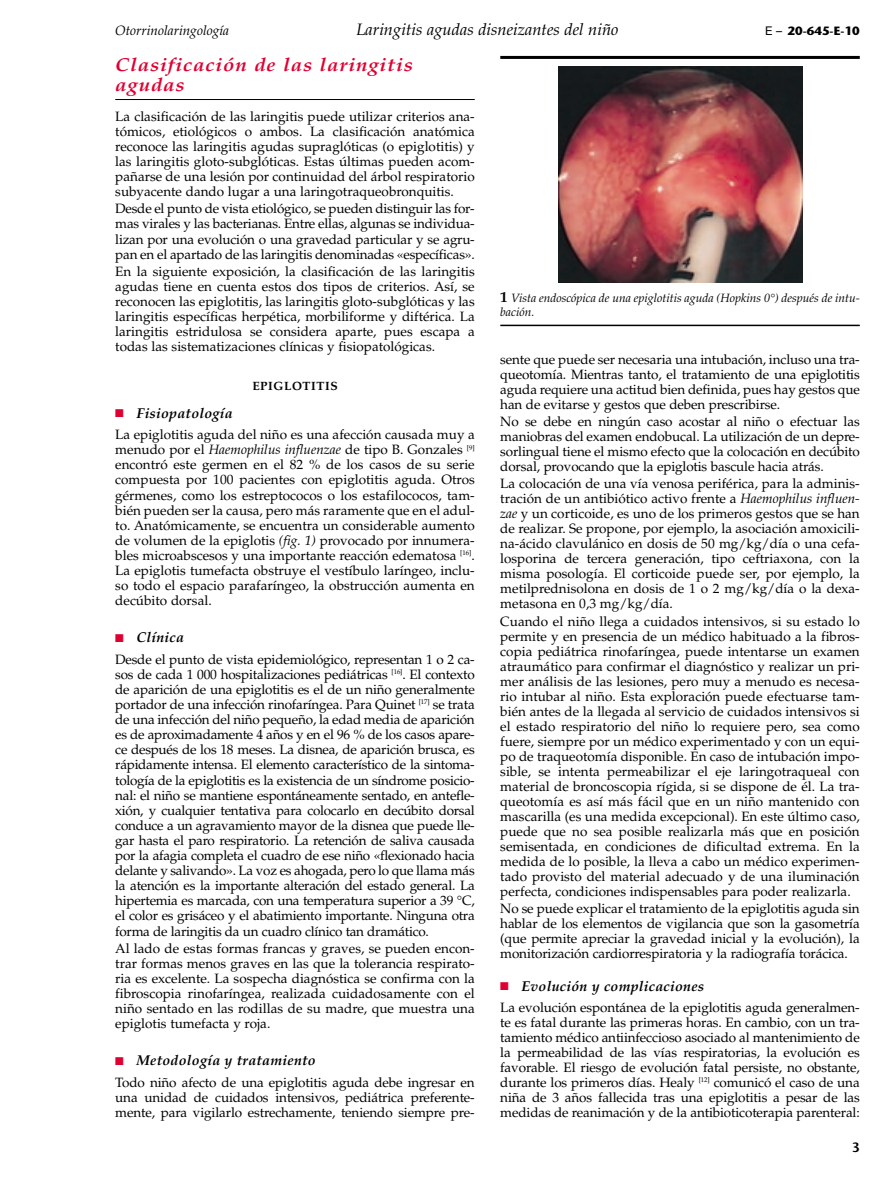
<style>
.page{position:relative;width:893px;height:1178px;background:#fff}
.page>*{position:absolute;margin:0;border:0;box-sizing:border-box;transform-origin:0 0}
.t1{font:18.75px/19.6px "Palatino Bold Italic Os F";letter-spacing:.04em;color:#df0031;scale:1.1 1}
.t2{font:italic 16.5px "Palatino";color:#000}
.t3{font:italic 700 14.25px "Palatino";letter-spacing:.015em;color:#000}
.t4{font:13.5px/15.1px "Palatino";letter-spacing:-.01em;color:#000;text-align:justify}
.t5{font:italic 13.5px "Palatino";color:#000}
.t6{font:600 13.5px "Stone Sans";color:#000}
.t7{font:italic 12px/13.5px "Palatino";color:#000}
.t8{font:700 12px "Stone Sans";color:#000}
.t9{font:700 12px "Palatino";letter-spacing:.05em;color:#000}
.s1{font-family:"Helvetica Neue";font-weight:400}
.s2{color:#df0031}
.s3{font-style:italic}
.s4{font-weight:700;font-style:normal;font-size:15px}
</style>
<div class="page">
<hr style="left:115px;top:99px;width:360px;height:1px;background:#000">
<img style="left:558px;top:66px;width:244px;height:217px">
<hr style="left:500px;top:56px;width:359px;height:3px;background:#000">
<hr style="left:500px;top:325px;width:359px;height:1px;background:#000">
<p class="t5" style="left:115px;top:25px;width:115px">Otorrinolaringología</p>
<p class="t2" style="left:356px;top:23px;width:263px">Laringitis agudas disneizantes del niño</p>
<p class="t8" style="left:765px;top:26px;width:96px"><span class="s1">E –</span> 20-645-E-10</p>
<h1 class="t1" style="left:115px;top:57px;width:272px">Clasificación de las laringitis agudas</h1>
<p class="t4" style="left:115px;top:110px;width:361px">La clasificación de las laringitis puede utilizar criterios ana&shy;tómicos, etiológicos o ambos. La clasificación anatómica reconoce las laringitis agudas supraglóticas (o epiglotitis) y las laringitis gloto-subglóticas. Estas últimas pueden acom&shy;pañarse de una lesión por continuidad del árbol respiratorio subyacente dando lugar a una laringotraqueobronquitis.</p>
<p class="t4" style="left:115px;top:203px;width:361px">Desde el punto de vista etiológico, se pueden distinguir las for&shy;mas virales y las bacterianas. Entre ellas, algunas se individua&shy;lizan por una evolución o una gravedad particular y se agru&shy;pan en el apartado de las laringitis denominadas «específicas».</p>
<p class="t4" style="left:115px;top:265px;width:361px">En la siguiente exposición, la clasificación de las laringitis agudas tiene en cuenta estos dos tipos de criterios. Así, se reconocen las epiglotitis, las laringitis gloto-subglóticas y las laringitis específicas herpética, morbiliforme y diftérica. La laringitis estridulosa se considera aparte, pues escapa a todas las sistematizaciones clínicas y fisiopatológicas.</p>
<p class="t9" style="left:252px;top:381px;width:87px">EPIGLOTITIS</p>
<p class="t3" style="left:115px;top:407px;width:119px"><span class="s2">■</span> Fisiopatología</p>
<p class="t4" style="left:115px;top:428px;width:361px">La epiglotitis aguda del niño es una afección causada muy a menudo por el <span class="s3">Haemophilus influenzae</span> de tipo B. Gonzales <sup>[9] </sup>encontró este germen en el 82 % de los casos de su serie compuesta por 100 pacientes con epiglotitis aguda. Otros gérmenes, como los estreptococos o los estafilococos, tam&shy;bién pueden ser la causa, pero más raramente que en el adul&shy;to. Anatómicamente, se encuentra un considerable aumento de volumen de la epiglotis <span class="s3">(fig. 1)</span> provocado por innumera&shy;bles microabscesos y una importante reacción edematosa <sup>[16]</sup>.<br>La epiglotis tumefacta obstruye el vestíbulo laríngeo, inclu&shy;so todo el espacio parafaríngeo, la obstrucción aumenta en decúbito dorsal.</p>
<p class="t3" style="left:115px;top:632px;width:70px"><span class="s2">■</span> Clínica</p>
<p class="t4" style="left:115px;top:653px;width:361px">Desde el punto de vista epidemiológico, representan 1 o 2 ca&shy;sos de cada 1 000 hospitalizaciones pediátricas <sup>[16]</sup>. El contexto de aparición de una epiglotitis es el de un niño generalmente portador de una infección rinofaríngea. Para Quinet <sup>[17]</sup> se trata de una infección del niño pequeño, la edad media de aparición es de aproximadamente 4 años y en el 96 % de los casos apare&shy;ce después de los 18 meses. La disnea, de aparición brusca, es rápidamente intensa. El elemento característico de la sintoma&shy;tología de la epiglotitis es la existencia de un síndrome posicio&shy;nal: el niño se mantiene espontáneamente sentado, en antefle&shy;xión, y cualquier tentativa para colocarlo en decúbito dorsal conduce a un agravamiento mayor de la disnea que puede lle&shy;gar hasta el paro respiratorio. La retención de saliva causada por la afagia completa el cuadro de ese niño «flexionado hacia delante y salivando». La voz es ahogada, pero lo que llama más la atención es la importante alteración del estado general. La hipertemia es marcada, con una temperatura superior a 39 °C, el color es grisáceo y el abatimiento importante. Ninguna otra forma de laringitis da un cuadro clínico tan dramático.</p>
<p class="t4" style="left:115px;top:942px;width:361px">Al lado de estas formas francas y graves, se pueden encon&shy;trar formas menos graves en las que la tolerancia respirato&shy;ria es excelente. La sospecha diagnóstica se confirma con la fibroscopia rinofaríngea, realizada cuidadosamente con el niño sentado en las rodillas de su madre, que muestra una epiglotis tumefacta y roja.</p>
<p class="t3" style="left:115px;top:1055px;width:202px"><span class="s2">■</span> Metodología y tratamiento</p>
<p class="t4" style="left:115px;top:1076px;width:361px">Todo niño afecto de una epiglotitis aguda debe ingresar en una unidad de cuidados intensivos, pediátrica preferente&shy;mente, para vigilarlo estrechamente, teniendo siempre pre-</p>
<p class="t7" style="left:500px;top:293px;width:361px"><span class="s4">1</span> Vista endoscópica de una epiglotitis aguda (Hopkins 0°) después de intu&shy;bación.</p>
<p class="t4" style="left:500px;top:353px;width:361px">sente que puede ser necesaria una intubación, incluso una tra&shy;queotomía. Mientras tanto, el tratamiento de una epiglotitis aguda requiere una actitud bien definida, pues hay gestos que han de evitarse y gestos que deben prescribirse.</p>
<p class="t4" style="left:500px;top:416px;width:361px">No se debe en ningún caso acostar al niño o efectuar las maniobras del examen endobucal. La utilización de un depre&shy;sorlingual tiene el mismo efecto que la colocación en decúbito dorsal, provocando que la epiglotis bascule hacia atrás.</p>
<p class="t4" style="left:500px;top:478px;width:361px">La colocación de una vía venosa periférica, para la adminis&shy;tración de un antibiótico activo frente a <span class="s3">Haemophilus influen&shy;zae</span> y un corticoide, es uno de los primeros gestos que se han de realizar. Se propone, por ejemplo, la asociación amoxicili&shy;na-ácido clavulánico en dosis de 50 mg/kg/día o una cefa&shy;losporina de tercera generación, tipo ceftriaxona, con la misma posología. El corticoide puede ser, por ejemplo, la metilprednisolona en dosis de 1 o 2 mg/kg/día o la dexa&shy;metasona en 0,3 mg/kg/día.</p>
<p class="t4" style="left:500px;top:615px;width:361px">Cuando el niño llega a cuidados intensivos, si su estado lo permite y en presencia de un médico habituado a la fibros&shy;copia pediátrica rinofaríngea, puede intentarse un examen atraumático para confirmar el diagnóstico y realizar un pri&shy;mer análisis de las lesiones, pero muy a menudo es necesa&shy;rio intubar al niño. Esta exploración puede efectuarse tam&shy;bién antes de la llegada al servicio de cuidados intensivos si el estado respiratorio del niño lo requiere pero, sea como fuere, siempre por un médico experimentado y con un equi&shy;po de traqueotomía disponible. En caso de intubación impo&shy;sible, se intenta permeabilizar el eje laringotraqueal con material de broncoscopia rígida, si se dispone de él. La tra&shy;queotomía es así más fácil que en un niño mantenido con mascarilla (es una medida excepcional). En este último caso, puede que no sea posible realizarla más que en posición semisentada, en condiciones de dificultad extrema. En la medida de lo posible, la lleva a cabo un médico experimen&shy;tado provisto del material adecuado y de una iluminación perfecta, condiciones indispensables para poder realizarla.</p>
<p class="t4" style="left:500px;top:902px;width:361px">No se puede explicar el tratamiento de la epiglotitis aguda sin hablar de los elementos de vigilancia que son la gasometría (que permite apreciar la gravedad inicial y la evolución), la monitorización cardiorrespiratoria y la radiografía torácica.</p>
<p class="t3" style="left:500px;top:980px;width:205px"><span class="s2">■</span> Evolución y complicaciones</p>
<p class="t4" style="left:500px;top:1001px;width:361px">La evolución espontánea de la epiglotitis aguda generalmen&shy;te es fatal durante las primeras horas. En cambio, con un tra&shy;tamiento médico antiinfeccioso asociado al mantenimiento de la permeabilidad de las vías respiratorias, la evolución es favorable. El riesgo de evolución fatal persiste, no obstante, durante los primeros días. Healy <sup>[12]</sup> comunicó el caso de una niña de 3 años fallecida tras una epiglotitis a pesar de las medidas de reanimación y de la antibioticoterapia parenteral:</p>
<p class="t6" style="left:852px;top:1142px;width:9px">3</p>
</div>
